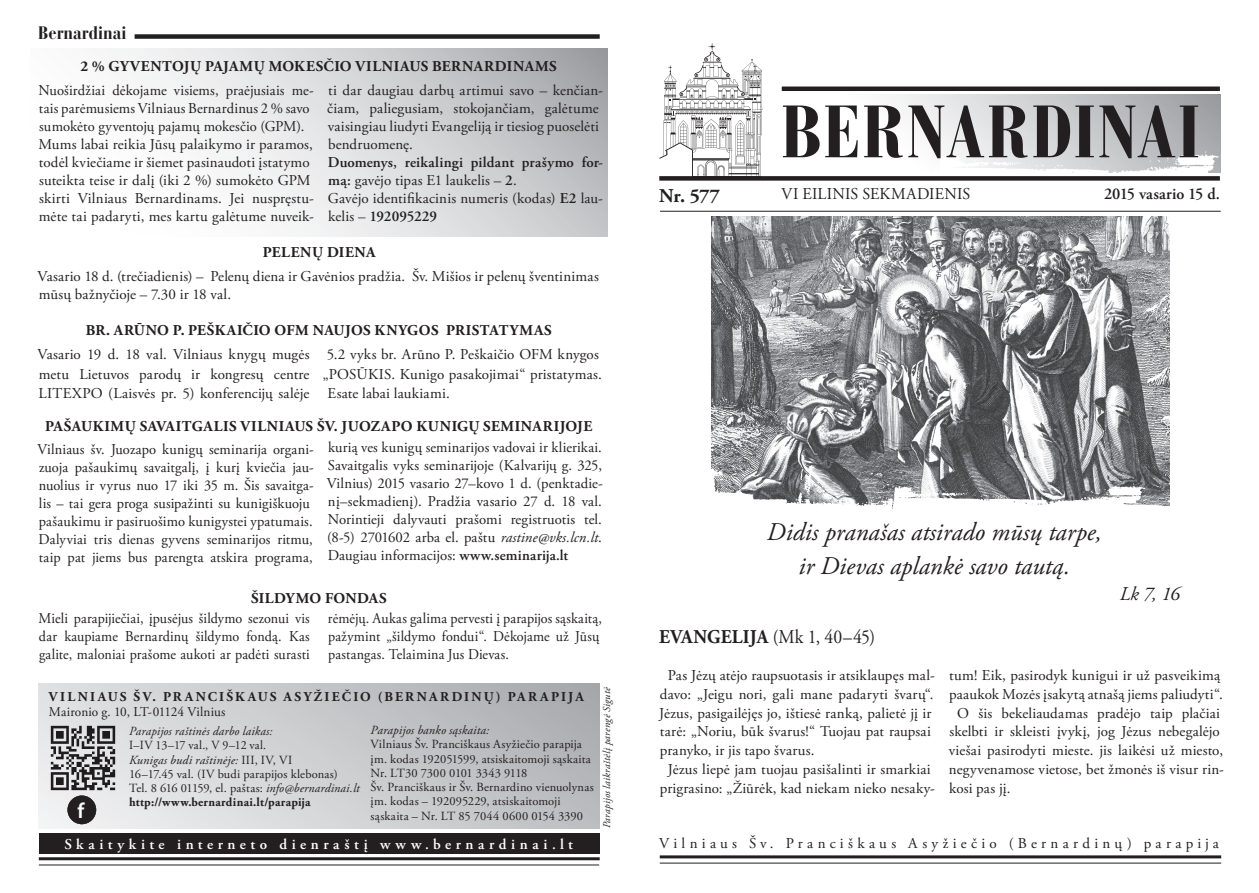
<style>
.page{position:relative;width:1259px;height:893px;background:#fff}
.page>*{position:absolute;margin:0;border:0;box-sizing:border-box;transform-origin:0 0}
.t1{font:700 condensed 73.5px "Bauer Bodoni CE";letter-spacing:.03em;color:#231f20}
.t2{font:italic 25.5px/34.5px "Adobe Garamond Pro";color:#231f20;text-align:center}
.t3{font:600 21.6px "Myriad Pro";color:#fff}
.t4{font:19.5px "Adobe Garamond Pro";color:#231f20;scale:.91 1}
.t5{font:italic 19.5px "Adobe Garamond Pro";color:#231f20}
.t6{font:700 19.5px "Adobe Garamond Pro";color:#231f20}
.t7{font:700 condensed 18px "Bauer Bodoni CE";color:#231f20}
.t8{font:16.5px "Adobe Garamond Pro";letter-spacing:.015em;color:#231f20}
.t9{font:600 16.5px "Adobe Garamond Pro";letter-spacing:.005em;color:#231f20}
.t10{font:15px/18px "Adobe Garamond Pro";letter-spacing:.01em;color:#231f20}
.t11{font:15px/18px "Adobe Garamond Pro";letter-spacing:.01em;color:#231f20;scale:.96 1}
.t12{font:15px/18px "Adobe Garamond Pro";letter-spacing:.01em;color:#231f20;text-align:justify;scale:.94 1}
.t13{font:700 15px "Adobe Garamond Pro";letter-spacing:.035em;color:#231f20}
.t14{font:600 15px/18px "Adobe Garamond Pro";letter-spacing:.01em;color:#231f20}
.t15{font:15px "Adobe Garamond Pro";letter-spacing:.285em;color:#231f20}
.t16{font:600 15px "Adobe Garamond Pro";letter-spacing:.305em;color:#fff}
.t17{font:700 15px "Adobe Garamond Pro";letter-spacing:.015em;color:#231f20}
.t18{font:700 13.5px/15px "Adobe Garamond Pro";letter-spacing:.165em;color:#231f20}
.t19{font:12.45px/14.2px "Adobe Garamond Pro";letter-spacing:.01em;color:#231f20}
.t20{font:italic 10.5px "Adobe Garamond Pro";letter-spacing:.015em;color:#231f20}
.s1{font-weight:400}
.s2{font-weight:600}
.s3{font-style:italic}
.s4{font-weight:700}
</style>
<div class="page">
<div style="left:787px;top:94px;width:433px;height:79px;background:linear-gradient(to right,#fff,#a5a6aa)"></div>
<img style="left:787px;top:144px;width:434px;height:29px">
<div style="left:659px;top:176px;width:561px;height:5px;background:#231f20"></div>
<hr style="left:782px;top:87px;width:438px;height:4px;background:#231f20">
<div style="left:135px;top:34px;width:465px;height:5px;background:#231f20"></div>
<hr style="left:660px;top:855px;width:561px;height:3px;background:#231f20">
<hr style="left:660px;top:863px;width:561px;height:1px;background:#231f20">
<hr style="left:660px;top:211px;width:560px;height:1px;background:#231f20">
<svg style="left:659px;top:43px;width:103px;height:134px"></svg>
<svg style="left:113px;top:49px;width:494px;height:188px"></svg>
<img style="left:711px;top:216px;width:458px;height:252px">
<div style="left:38px;top:683px;width:562px;height:146px;background:linear-gradient(to right,#e9eaec,#b2b3b6)"></div>
<div style="left:39px;top:834px;width:561px;height:20px;background:#231f20"></div>
<hr style="left:39px;top:857px;width:561px;height:3px;background:#231f20">
<hr style="left:39px;top:865px;width:560px;height:1px;background:#231f20">
<img style="left:49px;top:723px;width:68px;height:69px">
<div style="left:68px;top:795px;width:28px;height:29px;background:#231f20;border-radius:50%"></div>
<img style="left:711px;top:468px;width:459px;height:41px">
<p class="t7" style="left:38px;top:22px;width:90px">Bernardinai</p>
<p class="t13" style="left:80px;top:57px;width:478px">2 % GYVENTOJŲ PAJAMŲ MOKESČIO VILNIAUS BERNARDINAMS</p>
<p class="t10" style="left:39px;top:82px;width:277px">Nuoširdžiai dėkojame visiems, praėjusiais me&shy;tais parėmusiems Vilniaus Bernardinus 2 % savo sumokėto gyventojų pajamų mokesčio (GPM).</p>
<p class="t10" style="left:38px;top:136px;width:277px">Mums labai reikia Jūsų palaikymo ir paramos, todėl kviečiame ir šiemet pasinaudoti įstatymo suteikta teise ir dalį (iki 2 %) sumokėto GPM skirti Vilniaus Bernardinams. Jei nuspręstu&shy;mėte tai padaryti, mes kartu galėtume nuveik-</p>
<p class="t10" style="left:327px;top:82px;width:277px">ti dar daugiau darbų artimui savo – kenčian&shy;čiam, paliegusiam, stokojančiam, galėtume vaisingiau liudyti Evangeliją ir tiesiog puoselėti bendruomenę.</p>
<p class="t14" style="left:328px;top:154px;width:277px">Duomenys, reikalingi pildant prašymo for&shy;mą: <span class="s1">gavėjo tipas E1 laukelis –</span> 2<span class="s1">.</span></p>
<p class="t10" style="left:328px;top:190px;width:277px">Gavėjo identifikacinis numeris (kodas) <span class="s2">E2</span> lau&shy;kelis – <span class="s2">192095229</span></p>
<p class="t13" style="left:263px;top:243px;width:114px">PELENŲ DIENA</p>
<p class="t10" style="left:38px;top:267px;width:563px">Vasario 18 d. (trečiadienis) – Pelenų diena ir Gavėnios pradžia. Šv. Mišios ir pelenų šventinimas mūsų bažnyčioje – 7.30 ir 18 val.</p>
<p class="t13" style="left:86px;top:321px;width:467px">BR. ARŪNO P. PEŠKAIČIO OFM NAUJOS KNYGOS PRISTATYMAS</p>
<p class="t10" style="left:38px;top:345px;width:273px;line-height:19.5px;text-align:justify">Vasario 19 d. 18 val. Vilniaus knygų mugės metu Lietuvos parodų ir kongresų centre LITEXPO (Laisvės pr. 5) konferencijų salėje</p>
<p class="t10" style="left:327px;top:346px;width:274px">5.2 vyks br. Arūno P. Peškaičio OFM knygos</p>
<p class="t10" style="left:323px;top:366px;width:280px">„POSŪKIS. Kunigo pasakojimai“ pristatymas.</p>
<p class="t10" style="left:328px;top:385px;width:124px">Esate labai laukiami.</p>
<p class="t13" style="left:45px;top:417px;width:549px">PAŠAUKIMŲ SAVAITGALIS VILNIAUS ŠV. JUOZAPO KUNIGŲ SEMINARIJOJE</p>
<p class="t11" style="left:38px;top:441px;width:289px">Vilniaus šv. Juozapo kunigų seminarija organi&shy;zuoja pašaukimų savaitgalį, į kurį kviečia jau&shy;nuolius ir vyrus nuo 17 iki 35 m. Šis savaitga&shy;lis – tai gera proga susipažinti su kunigiškuoju pašaukimu ir pasiruošimo kunigystei ypatumais.<br>Dalyviai tris dienas gyvens seminarijos ritmu, taip pat jiems bus parengta atskira programa,</p>
<p class="t11" style="left:328px;top:439px;width:287px">kurią ves kunigų seminarijos vadovai ir klierikai.</p>
<p class="t10" style="left:327px;top:457px;width:278px;text-align:justify">Savaitgalis vyks seminarijoje (Kalvarijų g. 325, Vilnius) 2015 vasario 27–kovo 1 d. (penktadie&shy;nį–sekmadienį). Pradžia vasario 27 d. 18 val.<br>Norintieji dalyvauti prašomi registruotis tel. (8-5) 2701602 arba el. paštu <span class="s3">rastine@vks.lcn.lt</span>.<br>Daugiau informacijos: <span class="s2">www.seminarija.lt</span></p>
<p class="t17" style="left:251px;top:589px;width:137px">ŠILDYMO FONDAS</p>
<p class="t12" style="left:38px;top:610px;width:290px">Mieli parapijiečiai, įpusėjus šildymo sezonui vis dar kaupiame Bernardinų šildymo fondą. Kas galite, maloniai prašome aukoti ar padėti surasti</p>
<p class="t12" style="left:328px;top:610px;width:293px;text-align:left">rėmėjų. Aukas galima pervesti į parapijos sąskaitą, pažymint „šildymo fondui“. Dėkojame už Jūsų pastangas. Telaimina Jus Dievas.</p>
<p class="t18" style="left:49px;top:689px;width:536px">VILNIAUS ŠV. PRANCIŠKAUS ASYŽIEČIO (BERNARDINŲ) PARAPIJA<br><span class="s1">Maironio g. 10, LT-01124 Vilnius</span></p>
<p class="t19" style="left:370px;top:723px;width:225px"><span class="s3">Parapijos banko sąskaita:<br></span>Vilniaus Šv. Pranciškaus Asyžiečio parapija įm. kodas 192051599, atsiskaitomoji sąskaita Nr. LT30 7300 0101 3343 9118<br>Šv. Pranciškaus ir Šv. Bernardino vienuolynas įm. kodas – 192095229, atsiskaitomoji sąskaita – Nr. LT 85 7044 0600 0154 3390</p>
<p class="t19" style="left:129px;top:724px;width:232px"><span class="s3">Parapijos raštinės darbo laikas:<br></span>I–IV 13–17 val., V 9–12 val.<br><span class="s3">Kunigas budi raštinėje:</span> III, IV, VI<br>16–17.45 val. (IV budi parapijos klebonas)<br>Tel. 8 616 01159, el. paštas: <span class="s3">info@bernardinai.lt </span><span class="s4">http://www.bernardinai.lt/parapija</span></p>
<h3 class="t3" style="left:80px;top:794px;width:8px">f</h3>
<p class="t16" style="left:64px;top:835px;width:510px">Skaitykite interneto dienraštį www.bernardinai.lt</p>
<h3 class="t3" style="left:77px;top:797px;width:8px">f</h3>
<p class="t20" style="left:600px;top:828px;width:143px;rotate:-90deg">Parapijos laikraštėlį parengė Sigutė</p>
<p class="t6" style="left:659px;top:185px;width:62px">Nr. 577</p>
<h1 class="t1" style="left:780px;top:87px;width:421px">BERNARDINAI</h1>
<p class="t8" style="left:781px;top:184px;width:190px">VI EILINIS SEKMADIENIS</p>
<p class="t9" style="left:1104px;top:185px;width:118px">2015 vasario 15 d.</p>
<p class="t2" style="left:767px;top:515px;width:336px">Didis pranašas atsirado mūsų tarpe, ir Dievas aplankė savo tautą.</p>
<p class="t5" style="left:1119px;top:582px;width:62px">Lk 7, 16</p>
<p class="t4" style="left:659px;top:625px;width:239px"><span class="s4">EVANGELIJA</span> (Mk 1, 40–45)</p>
<p class="t10" style="left:659px;top:666px;width:277px;line-height:18.8px;text-indent:9px">Pas Jėzų atėjo raupsuotasis ir atsiklaupęs mal&shy;davo: „Jeigu nori, gali mane padaryti švarų“.<br>Jėzus, pasigailėjęs jo, ištiesė ranką, palietė jį ir tarė: „Noriu, būk švarus!“ Tuojau pat raupsai pranyko, ir jis tapo švarus.</p>
<p class="t10" style="left:660px;top:760px;width:276px;line-height:18.8px;text-align:center">Jėzus liepė jam tuojau pasišalinti ir smarkiai prigrasino: „Žiūrėk, kad niekam nieko nesaky-</p>
<p class="t10" style="left:949px;top:666px;width:275px;line-height:18.8px">tum! Eik, pasirodyk kunigui ir už pasveikimą paaukok Mozės įsakytą atnašą jiems paliudyti“.</p>
<p class="t10" style="left:949px;top:704px;width:277px;line-height:18.8px;text-indent:8px">O šis bekeliaudamas pradėjo taip plačiai skelbti ir skleisti įvykį, jog Jėzus nebegalėjo viešai pasirodyti mieste. jis laikėsi už miesto, negyvenamose vietose, bet žmonės iš visur rin&shy;kosi pas jį.</p>
<p class="t15" style="left:659px;top:835px;width:561px">Vilniaus Šv. Pranciškaus Asyžiečio (Bernardinų) parapija</p>
</div>
